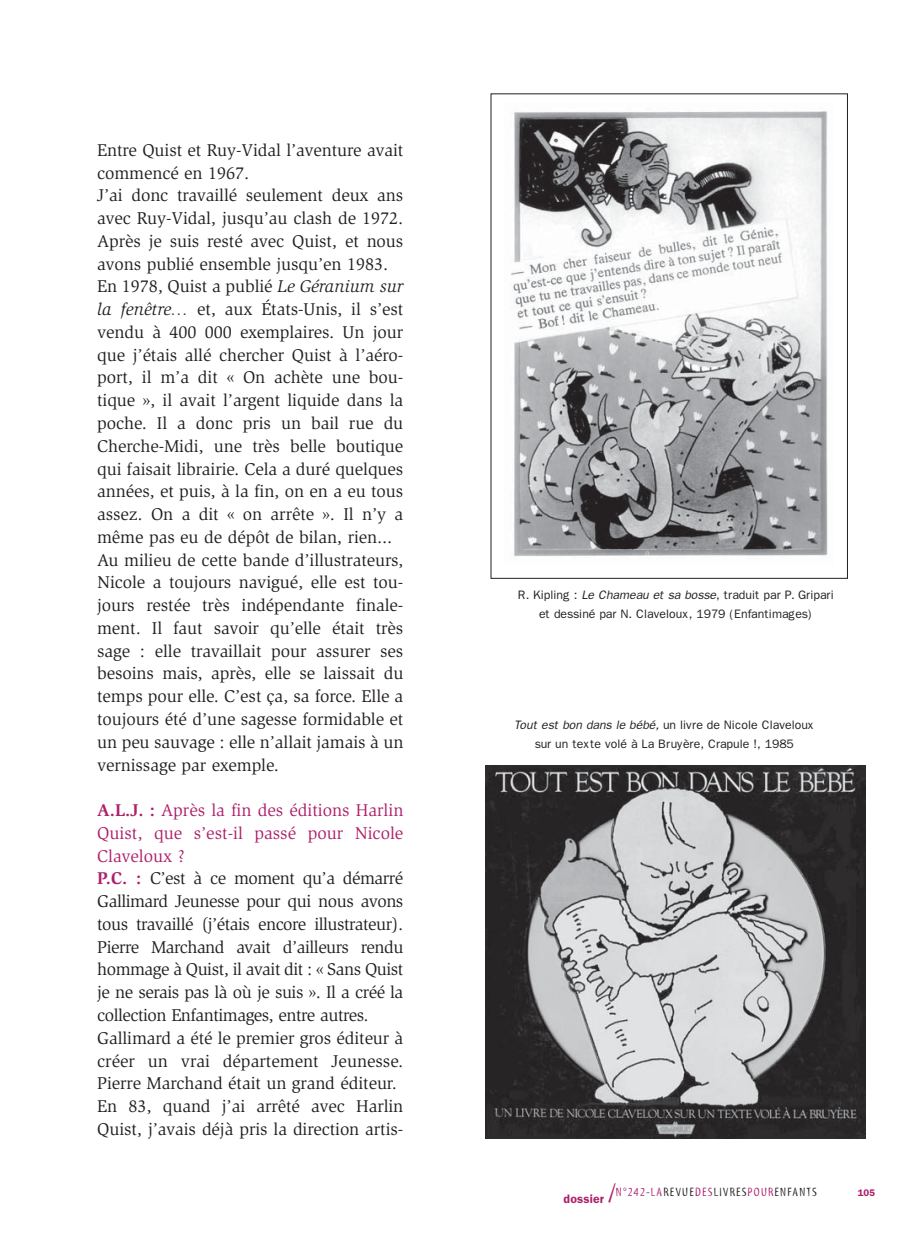
<style>
.page{position:relative;width:914px;height:1237px;background:#fff}
.page>*{position:absolute;margin:0;border:0;box-sizing:border-box;transform-origin:0 0}
.t1{font:17.5px/22.8px "Slimbach";letter-spacing:-.005em;color:#231f20}
.t2{font:17.5px/22.8px "Slimbach";letter-spacing:-.025em;color:#231f20}
.t3{font:12.25px/19.2px "Franklin Gothic";letter-spacing:-.005em;color:#231f20;text-align:center}
.t4{font:12.25px "Myriad Tilt";letter-spacing:.1em;color:#231f20}
.t5{font:600 9.62px "Franklin Gothic";color:#ad206a}
.s1{font-style:italic}
.s2{font-weight:700;color:#ad206a}
.s3{color:#ad206a}
.s4{font-family:"Franklin Gothic";font-weight:600;color:#ad206a}
.s5{font-size:26.25px;color:#ad206a}
</style>
<div class="page">
<img style="left:486px;top:765px;width:379px;height:373px">
<img style="left:510px;top:111px;width:318px;height:446px">
<p class="t1" style="left:97px;top:140px;width:308px">Entre Quist et Ruy-Vidal l’aventure avait commencé en 1967.<br>J’ai donc travaillé seulement deux ans avec Ruy-Vidal, jusqu’au clash de 1972.<br>Après je suis resté avec Quist, et nous avons publié ensemble jusqu’en 1983.<br>En 1978, Quist a publié <span class="s1">Le Géranium sur la fenêtre…</span> et, aux États-Unis, il s’est vendu à 400 000 exemplaires. Un jour que j’étais allé chercher Quist à l’aéro&shy;port, il m’a dit « On achète une bou&shy;tique », il avait l’argent liquide dans la poche. Il a donc pris un bail rue du Cherche-Midi, une très belle boutique qui faisait librairie. Cela a duré quelques années, et puis, à la fin, on en a eu tous assez. On a dit « on arrête ». Il n’y a même pas eu de dépôt de bilan, rien...<br>Au milieu de cette bande d’illustrateurs, Nicole a toujours navigué, elle est tou&shy;jours restée très indépendante finale&shy;ment. Il faut savoir qu’elle était très sage : elle travaillait pour assurer ses besoins mais, après, elle se laissait du temps pour elle. C’est ça, sa force. Elle a toujours été d’une sagesse formidable et un peu sauvage : elle n’allait jamais à un vernissage par exemple.</p>
<p class="t2" style="left:97px;top:800px;width:308px"><span class="s2">A.L.J. :</span> <span class="s3">Après la fin des éditions Harlin Quist, que s’est-il passé pour Nicole Claveloux ?<br></span><span class="s2">P.C. :</span> C’est à ce moment qu’a démarré Gallimard Jeunesse pour qui nous avons tous travaillé (j’étais encore illustrateur).<br>Pierre Marchand avait d’ailleurs rendu hommage à Quist, il avait dit : « Sans Quist je ne serais pas là où je suis ». Il a créé la collection Enfantimages, entre autres.<br>Gallimard a été le premier gros éditeur à créer un vrai département Jeunesse.<br>Pierre Marchand était un grand éditeur.<br>En 83, quand j’ai arrêté avec Harlin Quist, j’avais déjà pris la direction artis-</p>
<p class="t3" style="left:518px;top:586px;width:317px">R. Kipling : <span class="s1">Le Chameau et sa bosse</span>, traduit par P. Gripari et dessiné par N. Claveloux, 1979 (Enfantimages)</p>
<p class="t3" style="left:514px;top:716px;width:302px"><span class="s1">Tout est bon dans le bébé,</span> un livre de Nicole Claveloux sur un texte volé à La Bruyère, Crapule !, 1985</p>
<p class="t4" style="left:563px;top:1186px;width:255px"><span class="s4">dossier</span> <span class="s5">/</span><span class="s3">N°242</span>-<span class="s3">LA</span>REVUE<span class="s3">DES</span>LIVRES<span class="s3">POUR</span>ENFANTS</p>
<p class="t5" style="left:857px;top:1188px;width:19px">105</p>
</div>
